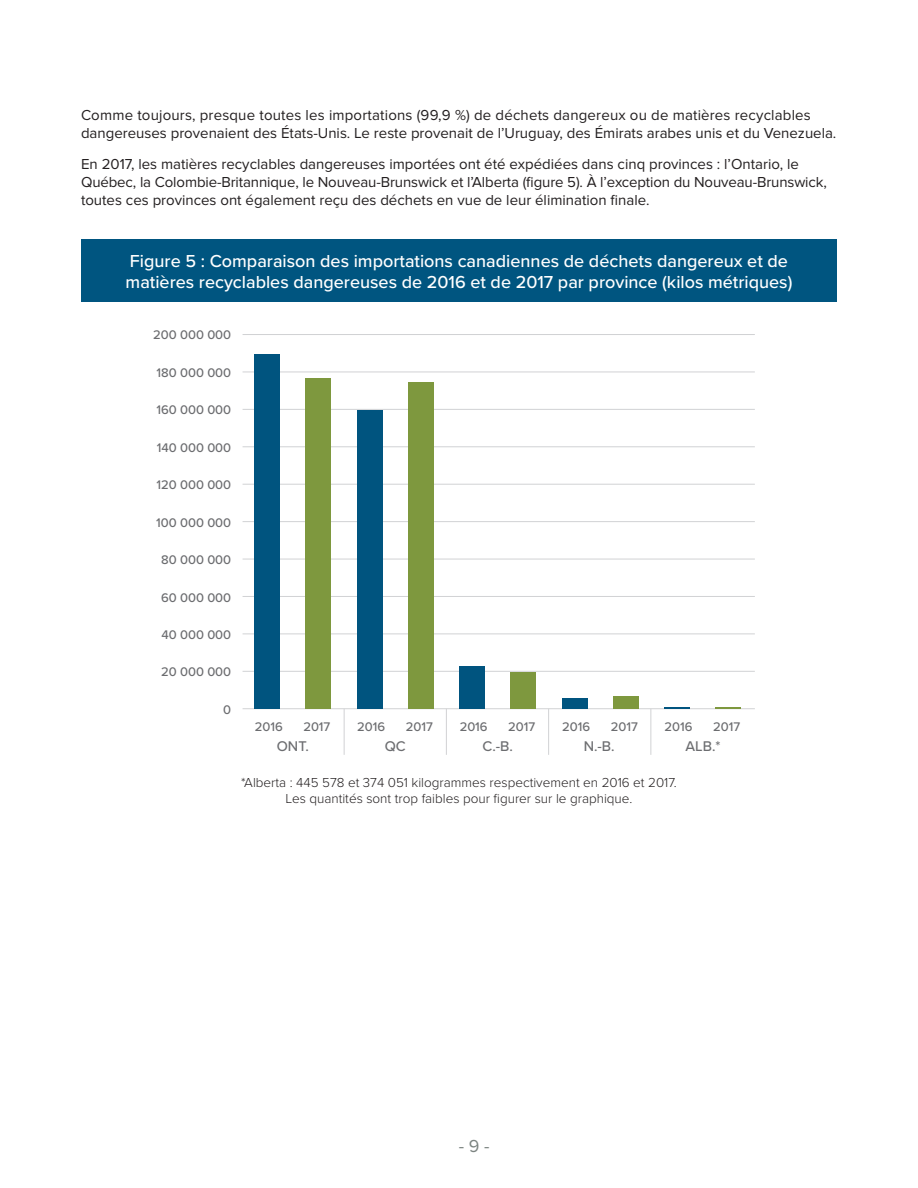
<style>
.page{position:relative;width:918px;height:1188px;background:#fff}
.page>*{position:absolute;margin:0;border:0;box-sizing:border-box;transform-origin:0 0}
.t1{font:500 18px/21.6px "Proxima Nova";color:#fff}
.t2{font:18px "Proxima Nova";color:#7c8481}
.Body_Text{font:15px/18px "Proxima Nova";color:#231f20}
.t3{font:500 14.55px "Proxima Nova";color:#6c6d70}
.Notes{font:300 13.5px/16.2px "Proxima Nova";color:#231f20;text-align:center}
.t4{font:500 12.9px "Proxima Nova";color:#6c6d70}
</style>
<div class="page">
<div style="left:81px;top:239px;width:756px;height:63px;background:#005580"></div>
<hr style="left:243px;top:708px;width:512px;height:1px;background:#d1d2d4">
<hr style="left:243px;top:671px;width:512px;height:1px;background:#d1d2d4">
<hr style="left:243px;top:634px;width:512px;height:1px;background:#d1d2d4">
<hr style="left:243px;top:596px;width:512px;height:1px;background:#d1d2d4">
<hr style="left:243px;top:559px;width:512px;height:1px;background:#d1d2d4">
<hr style="left:243px;top:521px;width:512px;height:1px;background:#d1d2d4">
<hr style="left:243px;top:484px;width:512px;height:1px;background:#d1d2d4">
<hr style="left:243px;top:446px;width:512px;height:1px;background:#d1d2d4">
<hr style="left:243px;top:409px;width:512px;height:1px;background:#d1d2d4">
<hr style="left:243px;top:372px;width:512px;height:1px;background:#d1d2d4">
<hr style="left:243px;top:334px;width:512px;height:1px;background:#d1d2d4">
<div style="left:254px;top:354px;width:26px;height:355px;background:#00547f"></div>
<div style="left:306px;top:378px;width:25px;height:331px;background:#7e983e"></div>
<div style="left:357px;top:410px;width:25px;height:299px;background:#00547f"></div>
<div style="left:408px;top:382px;width:26px;height:327px;background:#7e983e"></div>
<div style="left:459px;top:666px;width:26px;height:43px;background:#00547f"></div>
<div style="left:511px;top:672px;width:25px;height:37px;background:#7e983e"></div>
<div style="left:562px;top:698px;width:25px;height:11px;background:#00547f"></div>
<div style="left:613px;top:696px;width:26px;height:13px;background:#7e983e"></div>
<hr style="left:664px;top:707px;width:26px;height:2px;background:#00547f">
<hr style="left:716px;top:707px;width:25px;height:2px;background:#7e983e">
<hr style="left:344px;top:709px;width:1px;height:46px;background:#d1d2d4">
<hr style="left:446px;top:709px;width:1px;height:46px;background:#d1d2d4">
<hr style="left:650px;top:709px;width:1px;height:46px;background:#d1d2d4">
<hr style="left:548px;top:709px;width:1px;height:46px;background:#d1d2d4">
<p class="Body_Text" style="left:81px;top:106px;width:757px">Comme toujours, presque toutes les importations (99,9 %) de déchets dangereux ou de matières recyclables dangereuses provenaient des États-Unis. Le reste provenait de l’Uruguay, des Émirats arabes unis et du Venezuela.</p>
<p class="Body_Text" style="left:81px;top:156px;width:747px">En 2017, les matières recyclables dangereuses importées ont été expédiées dans cinq provinces : l’Ontario, le<br>Québec, la Colombie-Britannique, le Nouveau-Brunswick et l’Alberta (figure 5). À l’exception du Nouveau-Brunswick, toutes ces provinces ont également reçu des déchets en vue de leur élimination finale.</p>
<p class="t1" style="left:126px;top:249px;width:668px">Figure 5 : Comparaison des importations canadiennes de déchets dangereux et de matières recyclables dangereuses de 2016 et de 2017 par province (kilos métriques)</p>
<p class="t4" style="left:153px;top:325px;width:80px">200 000 000</p>
<p class="t4" style="left:157px;top:363px;width:76px">180 000 000</p>
<p class="t4" style="left:156px;top:400px;width:76px">160 000 000</p>
<p class="t4" style="left:157px;top:438px;width:76px">140 000 000</p>
<p class="t4" style="left:157px;top:475px;width:76px">120 000 000</p>
<p class="t4" style="left:156px;top:513px;width:76px">100 000 000</p>
<p class="t4" style="left:161px;top:550px;width:72px">80 000 000</p>
<p class="t4" style="left:161px;top:588px;width:72px">60 000 000</p>
<p class="t4" style="left:161px;top:625px;width:71px">40 000 000</p>
<p class="t4" style="left:161px;top:662px;width:72px">20 000 000</p>
<p class="t4" style="left:223px;top:700px;width:9px">0</p>
<p class="t4" style="left:255px;top:717px;width:29px">2016</p>
<p class="t4" style="left:303px;top:717px;width:29px">2017</p>
<p class="t3" style="left:277px;top:736px;width:34px">ONT.</p>
<p class="t4" style="left:357px;top:717px;width:29px">2016</p>
<p class="t4" style="left:406px;top:717px;width:29px">2017</p>
<p class="t3" style="left:385px;top:736px;width:23px">QC</p>
<p class="t4" style="left:460px;top:717px;width:29px">2016</p>
<p class="t4" style="left:508px;top:717px;width:29px">2017</p>
<p class="t3" style="left:482px;top:736px;width:32px">C.-B.</p>
<p class="t4" style="left:562px;top:717px;width:29px">2016</p>
<p class="t4" style="left:611px;top:717px;width:29px">2017</p>
<p class="t3" style="left:584px;top:736px;width:33px">N.-B.</p>
<p class="t4" style="left:665px;top:717px;width:29px">2016</p>
<p class="t4" style="left:713px;top:717px;width:29px">2017</p>
<p class="t3" style="left:686px;top:736px;width:36px">ALB.*</p>
<p class="Notes" style="left:241px;top:774px;width:437px">*Alberta : 445 578 et 374 051 kilogrammes respectivement en 2016 et 2017.<br>Les quantités sont trop faibles pour figurer sur le graphique.</p>
<p class="t2" style="left:459px;top:1136px;width:32px">- 9 -</p>
</div>
